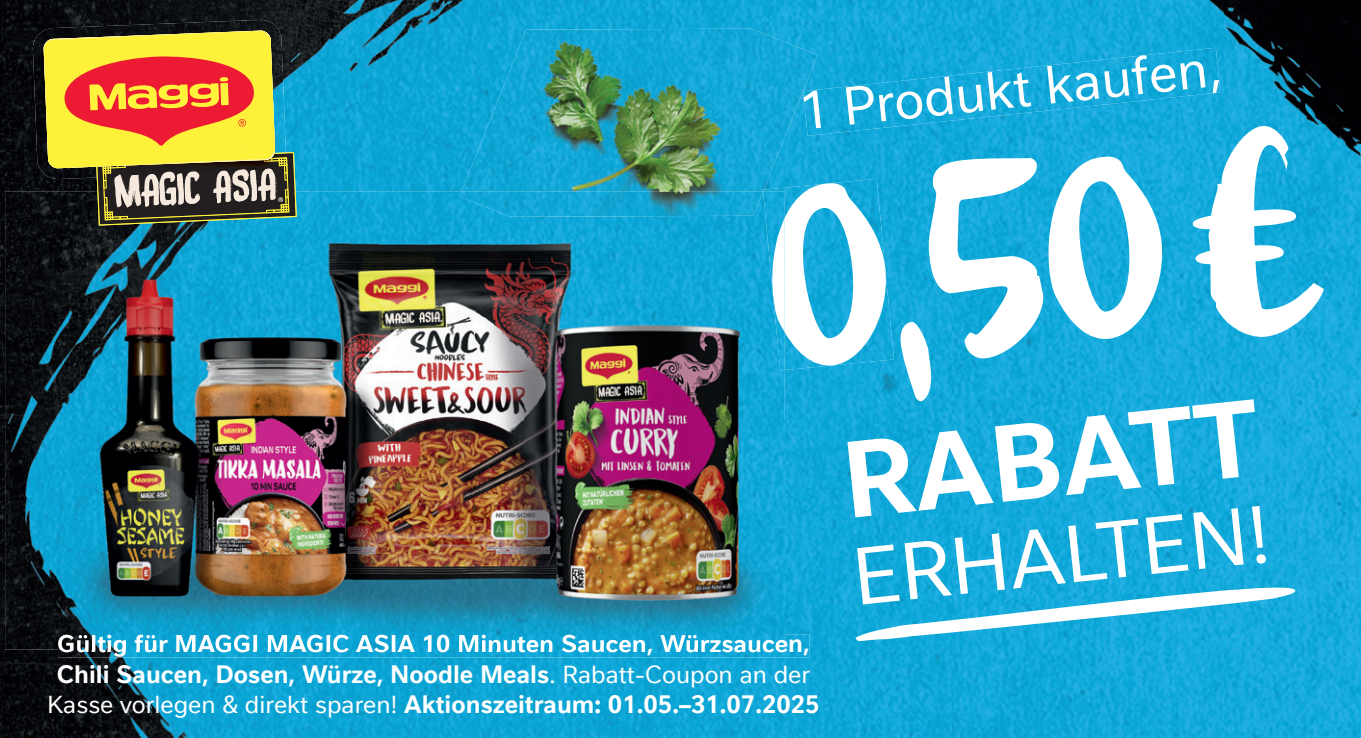
<style>
.page{position:relative;width:1361px;height:738px;background:#fff}
.page>*{position:absolute;margin:0;border:0;box-sizing:border-box;transform-origin:0 0}
.t1{font:345.2px "Shoganai";color:#fff}
.t2{font:700 104.4px "Nestle Text TF";color:#fff}
.t3{font:78px "Nestle Text TF";color:#fff}
.t4{font:51.6px "Nestle Text TF";color:#fff}
.t5{font:700 24px/30px "Nestle Text TF";color:#fff;text-align:center}
.s1{font-size:304.8px}
.s2{font-weight:400}
</style>
<div class="page">
<img style="left:0;top:615px;width:680px;height:122px">
<img style="left:680px;top:492px;width:544px;height:245px">
<img style="left:1224px;top:0;width:137px;height:737px">
<img style="left:0;top:0;width:136px;height:615px">
<img style="left:785px;top:246px;width:440px;height:246px">
<img style="left:272px;top:0;width:272px;height:191px">
<img style="left:681px;top:0;width:544px;height:246px">
<img style="left:136px;top:0;width:136px;height:20px">
<img style="left:544px;top:0;width:137px;height:29px">
<img style="left:817px;top:48px;width:403px;height:88px">
<img style="left:785px;top:179px;width:109px;height:191px">
<img style="left:58px;top:634px;width:752px;height:23px">
<img style="left:33px;top:20px;width:253px;height:159px">
<svg style="left:855px;top:576px;width:440px;height:67px"></svg>
<img style="left:5px;top:191px;width:260px;height:458px">
<img style="left:265px;top:191px;width:520px;height:443px">
<svg style="left:43px;top:31px;width:254px;height:194px;background:#b18a42"></svg>
<img style="left:763px;top:191px;width:22px;height:179px">
<img style="left:58px;top:634px;width:727px;height:15px">
<img style="left:461px;top:29px;width:356px;height:162px">
<img style="left:460px;top:191px;width:303px;height:26px">
<svg style="left:899px;top:320px;width:38px;height:82px;background:#13a9da"></svg>
<h3 class="t4" style="left:795px;top:75px;width:427px;rotate:-6deg">1 Produkt kaufen,</h3>
<h1 class="t1" style="left:743px;top:88px;width:560px;rotate:-6deg">050<span class="s1">€</span></h1>
<p class="t5" style="left:47px;top:626px;width:774px">Gültig für MAGGI MAGIC ASIA 10 Minuten Saucen, Würzsaucen,<br>Chili Saucen, Dosen, Würze, Noodle Meals<span class="s2">. Rabatt-Coupon an der<br>Kasse vorlegen &amp; direkt sparen!</span> Aktionszeitraum: 01.05.–31.07.2025</p>
<h2 class="t2" style="left:834px;top:404px;width:419px;rotate:-6deg">RABATT</h2>
<h3 class="t3" style="left:847px;top:522px;width:420px;rotate:-6deg">ERHALTEN!</h3>
</div>
